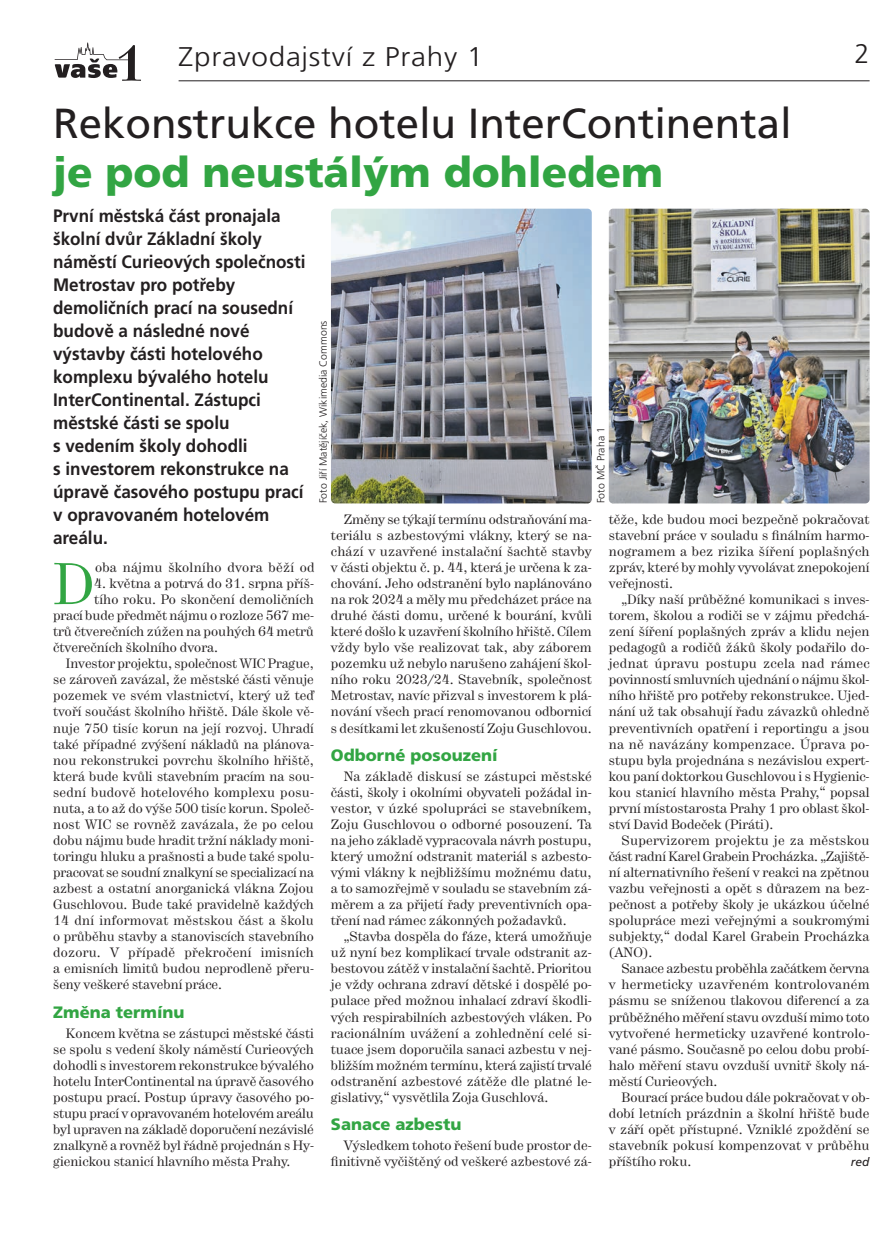
<style>
.page{position:relative;width:893px;height:1242px;background:#fff}
.page>*{position:absolute;margin:0;border:0;box-sizing:border-box;transform-origin:0 0}
.t1{font:58.5px "Hercules";color:#32a543}
.t2{font:42px "Frutiger CE";color:#231f20}
.t3{font:900 42px "Frutiger CE";color:#32a543}
.t4{font:300 27px "Frutiger CE";letter-spacing:.025em;color:#231f20;scale:1.1 1}
.t5{font:300 27px "Frutiger CE";letter-spacing:.025em;color:#231f20}
.t6{font:700 18px/23px "Frutiger CE";color:#231f20;scale:.95 1}
.t7{font:900 16.5px "Frutiger CE";color:#32a543}
.t8{font:13.5px/16px "Hercules";color:#231f20;text-align:justify}
.t9{font:13.5px "Hercules";letter-spacing:.02em;color:#231f20}
.t10{font:italic 12px "Frutiger CE";color:#231f20}
.t11{font:300 10.5px "Frutiger CE";color:#231f20}
</style>
<div class="page">
<hr style="left:179px;top:80px;width:691px;height:1px;background:#231f20">
<svg style="left:55px;top:43px;width:86px;height:38px"></svg>
<img style="left:331px;top:209px;width:261px;height:294px;border-radius:4px">
<img style="left:609px;top:209px;width:261px;height:294px;border-radius:4px">
<h3 class="t4" style="left:179px;top:45px;width:279px">Zpravodajství z Prahy 1</h3>
<h3 class="t5" style="left:855px;top:42px;width:17px">2</h3>
<h2 class="t2" style="left:53px;top:106px;width:740px">Rekonstrukce hotelu InterContinental</h2>
<h2 class="t3" style="left:53px;top:155px;width:611px">je pod neustálým dohledem</h2>
<p class="t6" style="left:53px;top:206px;width:267px">První městská část pronajala školní dvůr Základní školy náměstí Curieových společnosti<br>Metrostav pro potřeby demoličních prací na sousední budově a následné nové výstavby části hotelového komplexu bývalého hotelu<br>InterContinental. Zástupci městské části se spolu<br>s vedením školy dohodli<br>s investorem rekonstrukce na úpravě časového postupu prací v opravovaném hotelovém areálu.</p>
<h1 class="t1" style="left:53px;top:563px;width:43px">D</h1>
<p class="t9" style="left:95px;top:562px;width:221px">oba nájmu školního dvora běží od</p>
<p class="t11" style="left:319px;top:503px;width:184px;rotate:-90deg">Foto Jiří Matějíček, Wikimedia Commons</p>
<p class="t11" style="left:597px;top:503px;width:77px;rotate:-90deg">Foto MČ Praha 1</p>
<p class="t8" style="left:609px;top:512px;width:262px">těže, kde budou moci bezpečně pokračovat stavební práce v souladu s finálním harmo&shy;nogramem a bez rizika šíření poplašných zpráv, které by mohly vyvolávat znepokojení veřejnosti.</p>
<p class="t8" style="left:609px;top:592px;width:262px;text-indent:13px">„Díky naší průběžné komunikaci s inves&shy;torem, školou a rodiči se v zájmu předchá&shy;zení šíření poplašných zpráv a klidu nejen pedagogů a rodičů žáků školy podařilo do&shy;jednat úpravu postupu zcela nad rámec povin ností smluvních ujednání o nájmu škol&shy;ního hřiště pro potřeby rekonstrukce. Ujed - nání už tak obsahují řadu závazků ohled ně preventivních opatření i reportingu a jsou na ně navázány kompenzace. Úprava po&shy;stupu byla projednána s nezávislou expert&shy;kou paní doktorkou Guschlovou i s Hygienic&shy;kou stanicí hlavního města Prahy,“ popsal první mís to starosta Prahy 1 pro oblast škol - ství David Bodeček (Piráti).</p>
<p class="t8" style="left:609px;top:833px;width:262px;text-indent:13px">Supervizorem projektu je za městskou část radní Karel Grabein Procházka. „Zajiště - ní alternativního řešení v reakci na zpětnou vazbu veřejnosti a opět s dů razem na bez&shy;pečnost a potřeby školy je ukázkou účel né spolupráce mezi veřejnými a sou kromými subjekty,“ dodal Karel Grabein Procházka (ANO).</p>
<p class="t8" style="left:609px;top:961px;width:262px;text-indent:13px">Sanace azbestu proběhla začátkem června v hermeticky uzavřeném kontrolovaném pásmu se sníženou tlakovou diferencí a za průběžného měření stavu ovzduší mimo toto vytvořené hermeticky uzavřené kontrolo&shy;vané pásmo. Současně po celou dobu probí&shy;halo měření stavu ovzduší uvnitř školy ná&shy;městí Curieových.</p>
<p class="t8" style="left:609px;top:1090px;width:262px;text-indent:13px">Bourací práce budou dále pokračovat v ob&shy;dobí letních prázdnin a školní hřiště bude v září opět přístupné. Vzniklé zpoždění se stavebník pokusí kompenzovat v průběhu příštího roku.</p>
<p class="t8" style="left:331px;top:512px;width:262px;text-indent:13px">Změny se týkají termínu odstraňování ma&shy;teriálu s azbestovými vlákny, který se na&shy;chází v uzavřené instalační šachtě stavby v části objektu č. p. 44, kte rá je určena k za&shy;chování. Je ho odstranění bylo naplánováno na rok 2024 a měly mu předcházet práce na druhé části domu, určené k bourání, kvůli které došlo k uzavření školního hřiště. Cílem vždy bylo vše realizovat tak, aby záborem pozemku už nebylo narušeno zahájení škol&shy;ního roku 2023/24. Stavebník, společnost Metrostav, navíc přizval s investorem k plá&shy;nování všech prací renomovanou odbornicí s desítkami let zkušeností Zoju Guschlovou.</p>
<p class="t7" style="left:331px;top:748px;width:168px">Odborné posouzení</p>
<p class="t8" style="left:331px;top:769px;width:262px;text-indent:13px">Na základě diskusí se zástupci městské části, školy i okolní mi obyvateli požádal in&shy;vestor, v úzké spolupráci se stavebníkem, Zoju Guschlovou o odborné posouzení. Ta na jeho základě vypracovala návrh postupu, kte rý umožní odstranit materiál s azbesto&shy;vými vlákny k nejbližšímu možnému datu, a to samozřejmě v souladu se stavebním zá&shy;měrem a za přijetí řady preventivních opa&shy;tření nad rámec zákonných požadavků.</p>
<p class="t8" style="left:331px;top:929px;width:262px;text-indent:13px">„Stavba dospěla do fáze, která umožňuje už nyní bez komplikací trvale odstranit az&shy;bestovou zátěž v instalační šachtě. Prioritou je vždy ochrana zdraví dětské i dospělé po&shy;pulace před možnou inhalací zdraví škodli&shy;vých respirabilních azbestových vláken. Po racionálním uvážení a zohlednění celé si - tuace jsem doporučila sanaci azbestu v nej&shy;bližším možném termínu, která zajistí trvalé odstra nění azbestové zátěže dle platné le&shy;gislativy,“ vysvětlila Zoja Guschlová.</p>
<p class="t7" style="left:331px;top:1117px;width:132px">Sanace azbestu</p>
<p class="t8" style="left:331px;top:1138px;width:262px;text-align:right">Výsledkem tohoto řešení bude prostor de&shy;finitivně vyčištěný od veškeré azbestové zá-</p>
<p class="t8" style="left:94px;top:576px;width:221px">4. května a potrvá do 31. srpna příš-</p>
<p class="t8" style="left:94px;top:592px;width:221px">tího ro ku. Po skončení demoličních</p>
<p class="t8" style="left:53px;top:608px;width:262px">pra cí bude předmět nájmu o rozloze 567 me-</p>
<p class="t8" style="left:53px;top:624px;width:262px">trů čtverečních zúžen na pouhých 64 metrů</p>
<p class="t8" style="left:53px;top:640px;width:166px">čtverečních školního dvora.</p>
<p class="t8" style="left:66px;top:656px;width:250px">Investor projektu, společnost WIC Prague,</p>
<p class="t8" style="left:53px;top:672px;width:262px">se zároveň zavázal, že městské části věnuje</p>
<p class="t8" style="left:53px;top:689px;width:262px">pozemek ve svém vlastnictví, který už teď</p>
<p class="t8" style="left:53px;top:705px;width:262px">tvoří součást školního hřiště. Dále škole vě-</p>
<p class="t8" style="left:53px;top:721px;width:262px">nuje 750 tisíc korun na její rozvoj. Uhradí</p>
<p class="t8" style="left:53px;top:737px;width:262px">také případné zvýšení nákladů na plánova-</p>
<p class="t8" style="left:53px;top:753px;width:262px">nou rekonstrukci povrchu škol ního hřiště,</p>
<p class="t8" style="left:53px;top:769px;width:262px">která bude kvůli stavebním pracím na sou-</p>
<p class="t9" style="left:53px;top:787px;width:262px">sední budově hotelového komplexu posu-</p>
<p class="t8" style="left:53px;top:801px;width:262px">nuta, a to až do výše 500 tisíc korun. Společ-</p>
<p class="t8" style="left:53px;top:817px;width:262px">nost WIC se rovněž zavázala, že po celou</p>
<p class="t8" style="left:53px;top:833px;width:262px">dobu nájmu bude hradit tržní náklady moni-</p>
<p class="t8" style="left:53px;top:849px;width:262px">toringu hluku a prašnosti a bude také spolu-</p>
<p class="t8" style="left:53px;top:865px;width:262px">pracovat se soudní znalkyní se specializací na</p>
<p class="t8" style="left:53px;top:881px;width:262px">azbest a ostatní anorganická vlákna Zojou</p>
<p class="t8" style="left:53px;top:897px;width:262px">Guschlovou. Bude také pravidelně každých</p>
<p class="t9" style="left:53px;top:915px;width:262px">14 dní informovat městskou část a ško lu</p>
<p class="t8" style="left:53px;top:929px;width:262px">o prů běhu stavby a stanoviscích stavebního</p>
<p class="t9" style="left:53px;top:947px;width:262px">dozoru. V případě překročení imisních</p>
<p class="t8" style="left:53px;top:961px;width:262px">a emis ních limitů budou neprodleně přeru-</p>
<p class="t8" style="left:53px;top:977px;width:170px">šeny veškeré stavební práce.</p>
<p class="t7" style="left:53px;top:1005px;width:133px">Změna termínu</p>
<p class="t8" style="left:53px;top:1026px;width:262px;text-indent:13px">Koncem května se zástupci městské části se spolu s vedení školy náměstí Curieových dohodli s investorem rekonstrukce bývalého hotelu InterContinental na úpravě časového postupu prací. Postup úpravy časového po&shy;stupu prací v opravovaném hotelovém areálu byl upraven na základě doporučení nezávislé znalkyně a rovněž byl řádně projednán s Hy&shy;gienickou stanicí hlav ního města Prahy.</p>
<p class="t10" style="left:851px;top:1156px;width:20px">red</p>
</div>
